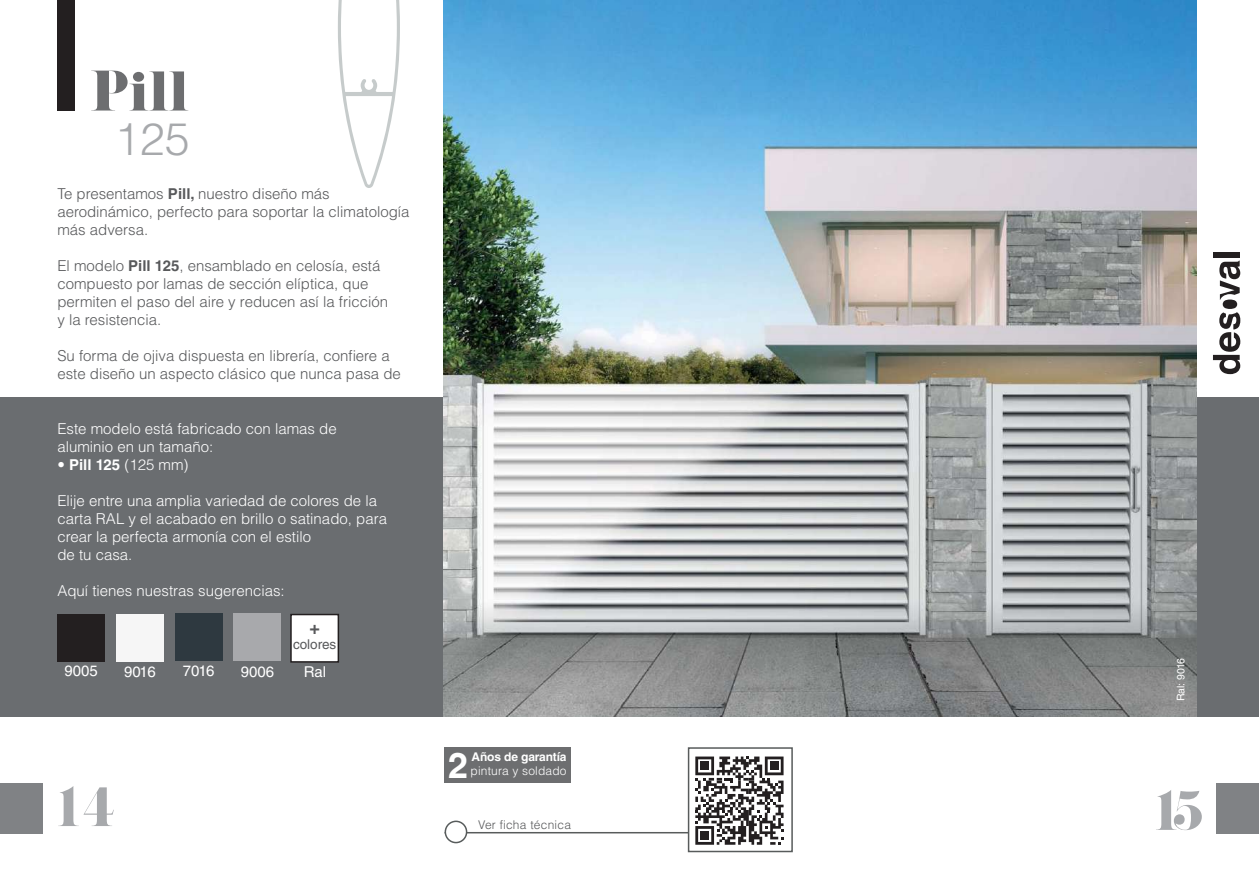
<style>
.page{position:relative;width:1259px;height:893px;background:#fff}
.page>*{position:absolute;margin:0;border:0;box-sizing:border-box;transform-origin:0 0}
.t1{font:54px "Pistilli";color:#a7a9ac}
.t2{font:51px "Pistilli";color:#6d6e70}
.t3{font:300 45px "Helvetica LT Std";color:#a7a9ac}
.t4{font:700 36px "Helvetica LT";color:#fff}
.t5{font:700 18px "Helvetica LT Std";color:#58595b}
.t6{font:300 15px/18px "Helvetica LT Std";color:#58595b}
.t7{font:300 15px/18px "Helvetica LT Std";color:#fff}
.t8{font:15px "Helvetica LT Std";color:#fff}
.t9{font:13.5px "Helvetica LT Std";color:#58595b}
.t10{font:300 12px "Helvetica LT Std";letter-spacing:.015em;color:#fff}
.t11{font:300 12px "Helvetica LT Std";letter-spacing:.02em;color:#58595b}
.t12{font:700 12px "Helvetica LT Std";letter-spacing:-.01em;color:#fff}
.t13{font:10.5px "Helvetica LT Std";letter-spacing:-.01em;color:#fff}
.s1{font-weight:700}
</style>
<div class="page">
<div style="left:0;top:783px;width:43px;height:50px;background:#808285"></div>
<div style="left:1216px;top:783px;width:43px;height:50px;background:#808285"></div>
<div style="left:0;top:397px;width:1259px;height:319px;background:#6a6d70"></div>
<img style="left:443px;top:0;width:753px;height:716px">
<div style="left:57px;top:0;width:17px;height:111px;background:#231f20"></div>
<div style="left:444px;top:747px;width:127px;height:36px;background:#6d6e70"></div>
<hr style="left:444px;top:832px;width:251px;height:1px;background:#585c5c">
<div style="left:445px;top:821px;width:21px;height:22px;background:#fff;border-radius:50%"></div>
<div style="left:444px;top:821px;width:23px;height:22px;border:2px solid #585c5c;border-radius:50%"></div>
<div style="left:688px;top:748px;width:104px;height:103px;background:#fff"></div>
<div style="left:688px;top:747px;width:105px;height:105px;border:2px solid #585c5c"></div>
<div style="left:1213px;top:252px;width:26px;height:5px;background:#231f20"></div>
<svg style="left:1213px;top:261px;width:27px;height:113px"></svg>
<svg style="left:338px;top:0;width:62px;height:188px"></svg>
<div style="left:175px;top:614px;width:47px;height:47px;background:#2e3940"></div>
<div style="left:57px;top:614px;width:48px;height:48px;background:#231f20"></div>
<div style="left:233px;top:614px;width:48px;height:47px;background:#a8a9ac"></div>
<div style="left:291px;top:614px;width:47px;height:48px;background:#fff"></div>
<div style="left:290px;top:614px;width:49px;height:49px;border:2px solid #231f20"></div>
<div style="left:116px;top:614px;width:47px;height:48px;background:#f6f6f6"></div>
<svg style="left:695px;top:756px;width:88px;height:89px"></svg>
<div style="left:700px;top:762px;width:8px;height:8px;background:#231f20"></div>
<div style="left:770px;top:762px;width:8px;height:8px;background:#231f20"></div>
<div style="left:700px;top:831px;width:8px;height:8px;background:#231f20"></div>
<h2 class="t2" style="left:90px;top:63px;width:100px">Pill</h2>
<h3 class="t3" style="left:115px;top:123px;width:77px">125</h3>
<p class="t6" style="left:57px;top:186px;width:354px">Te presentamos <span class="s1">Pill,</span> nuestro diseño más aerodinámico, perfecto para soportar la climatología más adversa.</p>
<p class="t6" style="left:57px;top:258px;width:332px">El modelo <span class="s1">Pill 125</span>, ensamblado en celosía, está compuesto por lamas de sección elíptica, que permiten el paso del aire y reducen así la fricción y la resistencia.</p>
<p class="t6" style="left:57px;top:348px;width:345px">Su forma de ojiva dispuesta en librería, confiere a este diseño un aspecto clásico que nunca pasa de</p>
<p class="t7" style="left:57px;top:422px;width:281px">Este modelo está fabricado con lamas de aluminio en un tamaño:</p>
<p class="t7" style="left:57px;top:458px;width:133px">• <span class="s1">Pill 125</span> (125 mm)</p>
<p class="t7" style="left:57px;top:494px;width:331px">Elije entre una amplia variedad de colores de la carta RAL y el acabado en brillo o satinado, para crear la perfecta armonía con el estilo<br>de tu casa.</p>
<p class="t7" style="left:57px;top:584px;width:229px">Aquí tienes nuestras sugerencias:</p>
<p class="t5" style="left:309px;top:621px;width:12px">+</p>
<p class="t9" style="left:293px;top:639px;width:45px">colores</p>
<p class="t8" style="left:64px;top:666px;width:35px">9005</p>
<p class="t8" style="left:183px;top:666px;width:33px">7016</p>
<p class="t8" style="left:241px;top:666px;width:35px">9006</p>
<p class="t8" style="left:304px;top:666px;width:24px">Ral</p>
<p class="t8" style="left:124px;top:666px;width:33px">9016</p>
<h3 class="t4" style="left:448px;top:743px;width:22px">2</h3>
<p class="t12" style="left:471px;top:752px;width:96px">Años de garantía</p>
<p class="t10" style="left:470px;top:766px;width:98px">pintura y soldado</p>
<p class="t13" style="left:1177px;top:701px;width:45px;rotate:-90deg">Ral: 9016</p>
<h1 class="t1" style="left:52px;top:776px;width:66px">14</h1>
<h1 class="t1" style="left:1149px;top:780px;width:57px">15</h1>
<p class="t11" style="left:478px;top:821px;width:94px">Ver ficha técnica</p>
</div>
